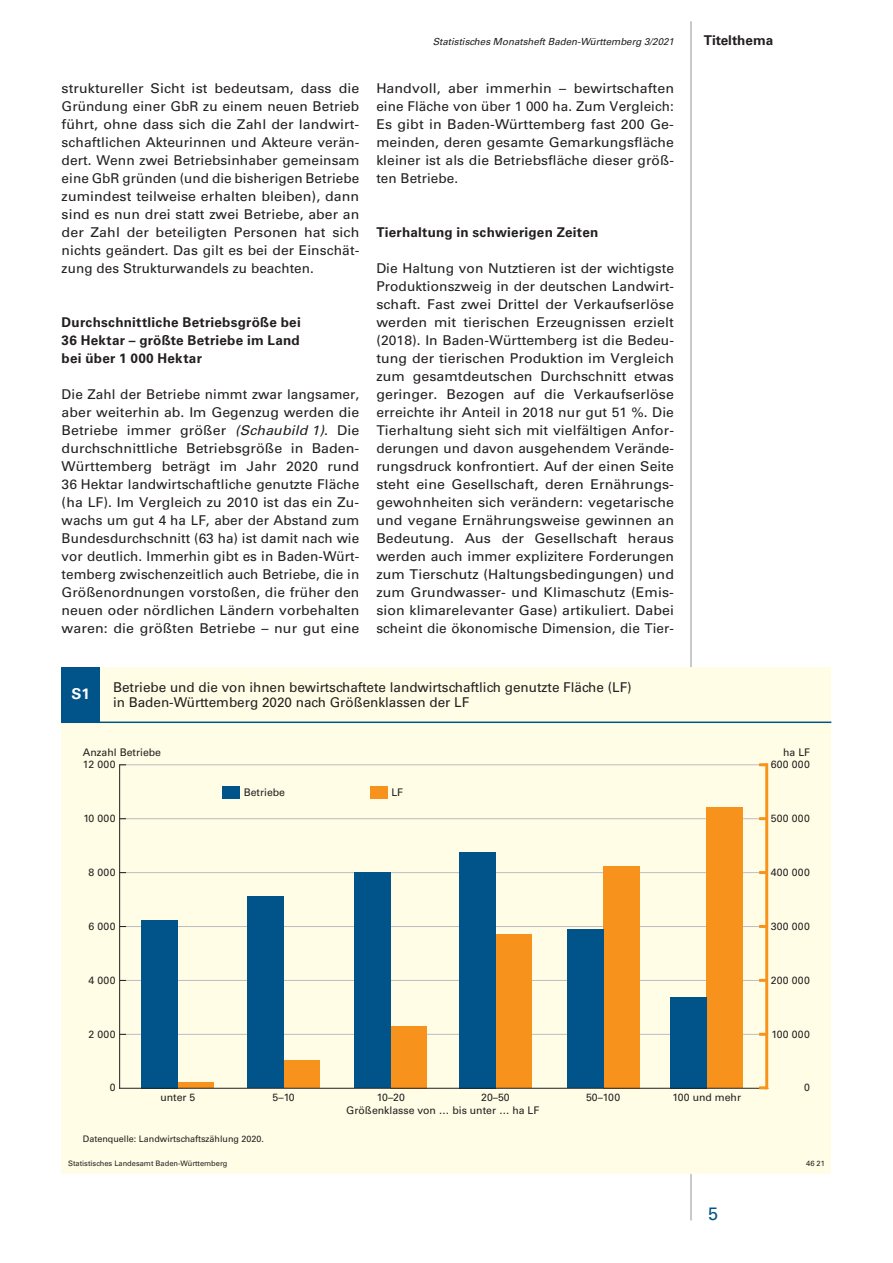
<style>
.page{position:relative;width:893px;height:1263px;background:#fff}
.page>*{position:absolute;margin:0;border:0;box-sizing:border-box;transform-origin:0 0}
.t1{font:18px "Univers";color:#01548a}
.t2{font:700 15px "Univers";color:#fff}
.t3{font:13.5px/18px "Univers";letter-spacing:.005em;color:#231f20;text-align:justify}
.t4{font:13.5px/18px "Univers";letter-spacing:.005em;color:#231f20;text-align:justify;scale:1.05 1}
.t5{font:700 13.5px/18px "Univers";letter-spacing:.015em;color:#231f20;text-align:justify}
.t6{font:10.5px "Univers";color:#231f20}
.t7{font:italic 9.75px "Univers";color:#231f20}
.t8{font:9px "Univers";color:#231f20}
.t9{font:7.5px "Univers";color:#231f20}
.s1{font-style:italic}
</style>
<div class="page">
<hr style="left:691px;top:21px;width:1px;height:1199px;background:#939598">
<div style="left:62px;top:667px;width:769px;height:506px;background:#fffde5"></div>
<div style="left:62px;top:667px;width:38px;height:56px;background:#01548a"></div>
<hr style="left:120px;top:1034px;width:646px;height:1px;background:#bcbdc0">
<hr style="left:120px;top:980px;width:646px;height:1px;background:#bcbdc0">
<hr style="left:120px;top:926px;width:646px;height:1px;background:#bcbdc0">
<hr style="left:120px;top:872px;width:646px;height:1px;background:#bcbdc0">
<hr style="left:120px;top:818px;width:646px;height:1px;background:#bcbdc0">
<hr style="left:120px;top:764px;width:646px;height:1px;background:#bcbdc0">
<hr style="left:119px;top:765px;width:1px;height:323px;background:#231f20">
<div style="left:178px;top:1082px;width:36px;height:6px;background:#f7931d"></div>
<div style="left:142px;top:920px;width:36px;height:168px;background:#01548a"></div>
<div style="left:284px;top:1060px;width:36px;height:28px;background:#f7931d"></div>
<div style="left:248px;top:896px;width:36px;height:192px;background:#01548a"></div>
<div style="left:391px;top:1026px;width:36px;height:62px;background:#f7931d"></div>
<div style="left:355px;top:872px;width:36px;height:216px;background:#01548a"></div>
<div style="left:495px;top:935px;width:36px;height:153px;background:#f7931d"></div>
<div style="left:459px;top:852px;width:36px;height:236px;background:#01548a"></div>
<div style="left:603px;top:866px;width:36px;height:222px;background:#f7931d"></div>
<div style="left:567px;top:929px;width:36px;height:159px;background:#01548a"></div>
<div style="left:707px;top:807px;width:36px;height:281px;background:#f7931d"></div>
<div style="left:671px;top:997px;width:36px;height:91px;background:#01548a"></div>
<hr style="left:120px;top:1088px;width:648px;height:1px;background:#231f20">
<hr style="left:765px;top:765px;width:3px;height:323px;background:#f7931d">
<svg style="left:759px;top:1033px;width:7px;height:3px"></svg>
<svg style="left:759px;top:979px;width:6px;height:3px"></svg>
<svg style="left:759px;top:925px;width:6px;height:3px"></svg>
<svg style="left:759px;top:871px;width:6px;height:3px"></svg>
<svg style="left:759px;top:817px;width:6px;height:3px"></svg>
<svg style="left:759px;top:763px;width:8px;height:3px"></svg>
<svg style="left:759px;top:1086px;width:8px;height:3px"></svg>
<hr style="left:62px;top:721px;width:769px;height:2px;background:#01548a">
<div style="left:222px;top:786px;width:17px;height:13px;background:#01548a"></div>
<div style="left:370px;top:786px;width:17px;height:13px;background:#f7931d"></div>
<p class="t4" style="left:62px;top:79px;width:285px">struktureller Sicht ist bedeutsam, dass die Gründung einer GbR zu einem neuen Betrieb führt, ohne dass sich die Zahl der landwirt&shy;schaftlichen Akteurinnen und Akteure verän&shy;dert. Wenn zwei Betriebsinhaber gemeinsam eine GbR gründen (und die bisherigen Betriebe zumindest teilweise erhalten bleiben), dann sind es nun drei statt zwei Betriebe, aber an der Zahl der beteiligten Personen hat sich nichts geändert. Das gilt es bei der Einschät&shy;zung des Strukturwandels zu beachten.</p>
<p class="t5" style="left:62px;top:313px;width:241px">Durchschnittliche Betriebsgröße bei 36 Hektar – größte Betriebe im Land bei über 1 000 Hektar</p>
<p class="t3" style="left:62px;top:385px;width:299px">Die Zahl der Betriebe nimmt zwar langsamer, aber weiterhin ab. Im Gegenzug werden die Betriebe immer größer <span class="s1">(Schaubild 1)</span>. Die durchschnittliche Betriebsgröße in Baden-Württemberg beträgt im Jahr 2020 rund 36 Hektar landwirtschaftliche genutzte Fläche (ha LF). Im Vergleich zu 2010 ist das ein Zu&shy;wachs um gut 4 ha LF, aber der Abstand zum Bundesdurchschnitt (63 ha) ist damit nach wie vor deutlich. Immerhin gibt es in Baden-Würt&shy;temberg zwischenzeitlich auch Betriebe, die in Größenordnungen vorstoßen, die früher den neuen oder nördlichen Ländern vorbehalten waren: die größten Betriebe – nur gut eine</p>
<p class="t7" style="left:433px;top:35px;width:243px">Statistisches Monatsheft Baden-Württemberg 3/2021</p>
<p class="t5" style="left:704px;top:31px;width:71px">Titelthema</p>
<p class="t4" style="left:376px;top:79px;width:285px">Handvoll, aber immerhin – bewirtschaften eine Fläche von über 1 000 ha. Zum Vergleich:<br>Es gibt in Baden-Württemberg fast 200 Ge&shy;meinden, deren gesamte Gemarkungsfläche kleiner ist als die Betriebsfläche dieser größ&shy;ten Betriebe.</p>
<p class="t5" style="left:376px;top:223px;width:224px">Tierhaltung in schwierigen Zeiten</p>
<p class="t3" style="left:376px;top:259px;width:299px">Die Haltung von Nutztieren ist der wichtigste Produktionszweig in der deutschen Landwirt&shy;schaft. Fast zwei Drittel der Verkaufserlöse werden mit tierischen Erzeugnissen erzielt (2018). In Baden-Württemberg ist die Bedeu&shy;tung der tierischen Produktion im Vergleich zum gesamtdeutschen Durchschnitt etwas geringer. Bezogen auf die Verkaufserlöse erreichte ihr Anteil in 2018 nur gut 51 %. Die Tierhaltung sieht sich mit vielfältigen Anfor&shy;derungen und davon ausgehendem Verände&shy;rungsdruck konfrontiert. Auf der einen Seite steht eine Gesellschaft, deren Ernährungs&shy;gewohnheiten sich verändern: vegetarische und vegane Ernährungsweise gewinnen an Bedeutung. Aus der Gesellschaft heraus werden auch immer explizitere Forderungen zum Tierschutz (Haltungsbedingungen) und zum Grundwasser- und Klimaschutz (Emis&shy;sion klimarelevanter Gase) artikuliert. Dabei scheint die ökonomische Dimension, die Tier-</p>
<p class="t2" style="left:72px;top:685px;width:20px">S1</p>
<p class="t3" style="left:113px;top:681px;width:520px;line-height:14.2px">Betriebe und die von ihnen bewirtschaftete landwirtschaftlich genutzte Fläche (LF) in Baden-Württemberg 2020 nach Größenklassen der LF</p>
<p class="t6" style="left:83px;top:746px;width:80px">Anzahl Betriebe</p>
<p class="t6" style="left:783px;top:746px;width:28px">ha LF</p>
<p class="t6" style="left:83px;top:758px;width:34px">12 000</p>
<p class="t6" style="left:83px;top:812px;width:34px">10 000</p>
<p class="t6" style="left:89px;top:866px;width:29px">8 000</p>
<p class="t6" style="left:89px;top:920px;width:29px">6 000</p>
<p class="t6" style="left:89px;top:974px;width:29px">4 000</p>
<p class="t6" style="left:89px;top:1028px;width:29px">2 000</p>
<p class="t6" style="left:110px;top:1081px;width:7px">0</p>
<p class="t6" style="left:244px;top:786px;width:43px">Betriebe</p>
<p class="t6" style="left:391px;top:786px;width:13px">LF</p>
<p class="t6" style="left:160px;top:1091px;width:37px">unter 5</p>
<p class="t6" style="left:273px;top:1091px;width:24px">5–10</p>
<p class="t6" style="left:377px;top:1091px;width:30px">10–20</p>
<p class="t6" style="left:481px;top:1091px;width:30px">20–50</p>
<p class="t6" style="left:586px;top:1091px;width:36px">50–100</p>
<p class="t6" style="left:672px;top:1091px;width:70px">100 und mehr</p>
<p class="t6" style="left:346px;top:1104px;width:194px">Größenklasse von … bis unter … ha LF</p>
<p class="t8" style="left:83px;top:1134px;width:183px">Datenquelle: Landwirtschaftszählung 2020.</p>
<p class="t6" style="left:771px;top:758px;width:41px">600 000</p>
<p class="t6" style="left:771px;top:812px;width:41px">500 000</p>
<p class="t6" style="left:771px;top:866px;width:41px">400 000</p>
<p class="t6" style="left:771px;top:920px;width:41px">300 000</p>
<p class="t6" style="left:771px;top:974px;width:41px">200 000</p>
<p class="t6" style="left:771px;top:1028px;width:40px">100 000</p>
<p class="t6" style="left:804px;top:1081px;width:7px">0</p>
<p class="t9" style="left:68px;top:1159px;width:161px">Statistisches Landesamt Baden-Württemberg</p>
<p class="t9" style="left:806px;top:1159px;width:20px">46 21</p>
<h1 class="t1" style="left:708px;top:1203px;width:12px">5</h1>
</div>
